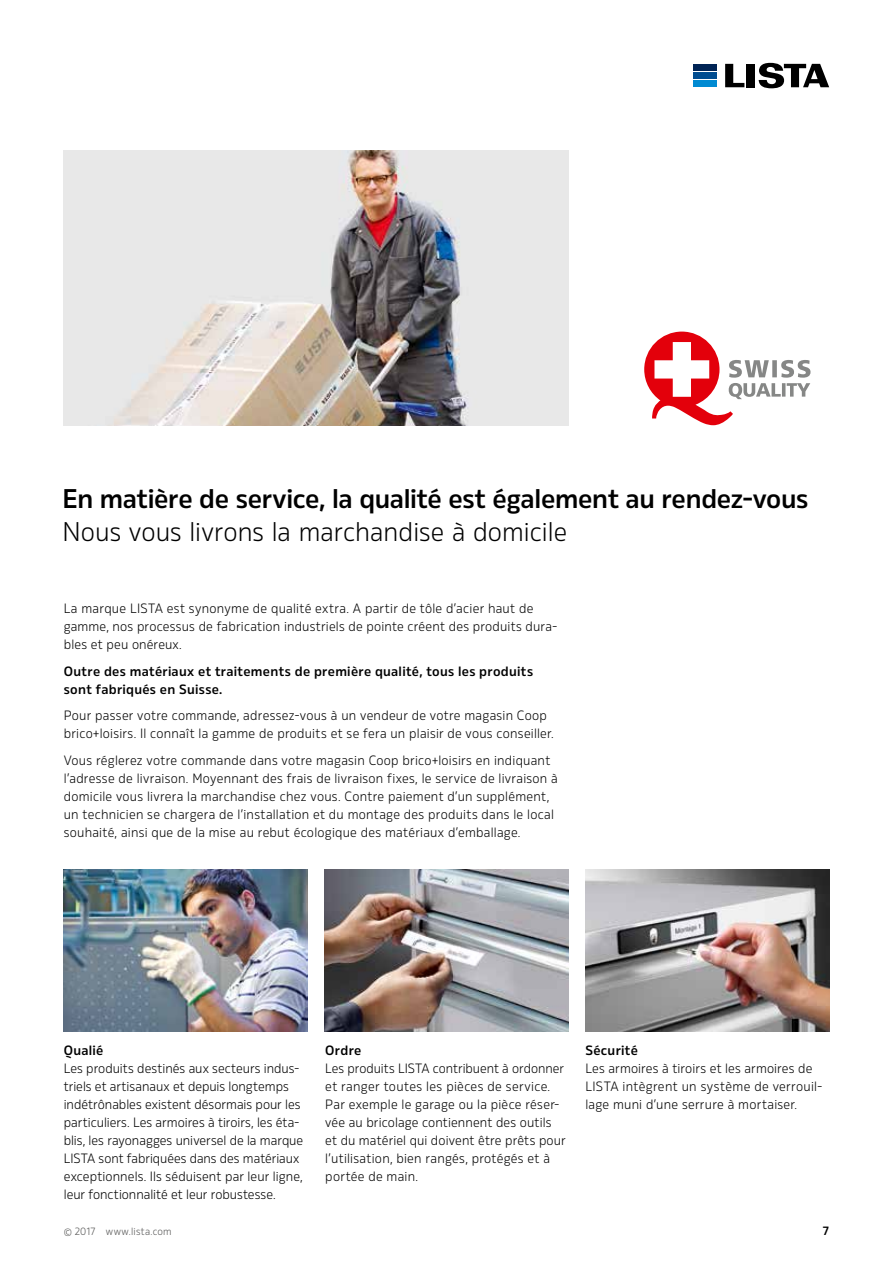
<style>
.page{position:relative;width:893px;height:1263px;background:#fff}
.page>*{position:absolute;margin:0;border:0;box-sizing:border-box;transform-origin:0 0}
.t1{font:600 27px "Rleud";letter-spacing:-.015em;color:#000}
.t2{font:300 27px "Rleud";color:#000}
.t3{font:300 13.5px/18px "Rleud";letter-spacing:.015em;color:#000}
.t4{font:600 13.5px/18px "Rleud";letter-spacing:.02em;color:#000}
.t5{font:600 12px "Rleud";color:#000}
.t6{font:300 10.5px "Rleud";letter-spacing:.02em;color:#565655}
</style>
<div class="page">
<div style="left:693px;top:64px;width:24px;height:7px;background:#002455"></div>
<div style="left:693px;top:72px;width:24px;height:7px;background:#004c90"></div>
<div style="left:693px;top:81px;width:24px;height:6px;background:#008ad2"></div>
<svg style="left:725px;top:64px;width:19px;height:23px"></svg>
<div style="left:747px;top:64px;width:8px;height:23px;background:#000"></div>
<svg style="left:759px;top:63px;width:70px;height:25px"></svg>
<img style="left:585px;top:870px;width:244px;height:162px">
<img style="left:325px;top:870px;width:243px;height:162px">
<img style="left:64px;top:870px;width:244px;height:162px">
<img style="left:64px;top:151px;width:504px;height:274px">
<svg style="left:644px;top:332px;width:166px;height:93px"></svg>
<h1 class="t1" style="left:63px;top:480px;width:748px">En matière de service, la qualité est également au rendez-vous</h1>
<h1 class="t2" style="left:63px;top:514px;width:506px">Nous vous livrons la marchandise à domicile</h1>
<p class="t3" style="left:64px;top:599px;width:495px">La marque LISTA est synonyme de qualité extra. A partir de tôle d’acier haut de gamme, nos processus de fabrication industriels de pointe créent des produits dura&shy;bles et peu onéreux.</p>
<p class="t4" style="left:64px;top:662px;width:471px">Outre des matériaux et traitements de première qualité, tous les produits sont fabriqués en Suisse.</p>
<p class="t3" style="left:64px;top:706px;width:492px">Pour passer votre commande, adressez-vous à un vendeur de votre magasin Coop brico+loisirs. Il connaît la gamme de produits et se fera un plaisir de vous conseiller.</p>
<p class="t3" style="left:64px;top:751px;width:496px">Vous réglerez votre commande dans votre magasin Coop brico+loisirs en indiquant l’adresse de livraison. Moyennant des frais de livraison fixes, le service de livraison à domicile vous livrera la marchandise chez vous. Contre paiement d’un supplément, un technicien se chargera de l’installation et du montage des produits dans le local souhaité, ainsi que de la mise au rebut écologique des matériaux d’emballage.</p>
<p class="t4" style="left:64px;top:1041px;width:41px">Qualié</p>
<p class="t3" style="left:64px;top:1059px;width:241px">Les produits destinés aux secteurs indus&shy;triels et artisanaux et depuis longtemps indétrônables existent désormais pour les particuliers. Les armoires à tiroirs, les éta&shy;blis, les rayonagges universel de la marque LISTA sont fabriquées dans des matériaux exceptionnels. Ils séduisent par leur ligne, leur fonctionnalité et leur robustesse.</p>
<p class="t4" style="left:325px;top:1041px;width:38px">Ordre</p>
<p class="t3" style="left:325px;top:1059px;width:242px">Les produits LISTA contribuent à ordonner et ranger toutes les pièces de service.<br>Par exemple le garage ou la pièce réser&shy;vée au bricolage contiennent des outils et du matériel qui doivent être prêts pour l’utilisation, bien rangés, protégés et à portée de main.</p>
<p class="t4" style="left:585px;top:1041px;width:54px">Sécurité</p>
<p class="t3" style="left:585px;top:1059px;width:238px">Les armoires à tiroirs et les armoires de<br>LISTA intègrent un système de verrouil&shy;lage muni d’une serrure à mortaiser.</p>
<p class="t6" style="left:64px;top:1225px;width:109px">© 2017 www.lista.com</p>
<p class="t5" style="left:823px;top:1223px;width:8px">7</p>
</div>
